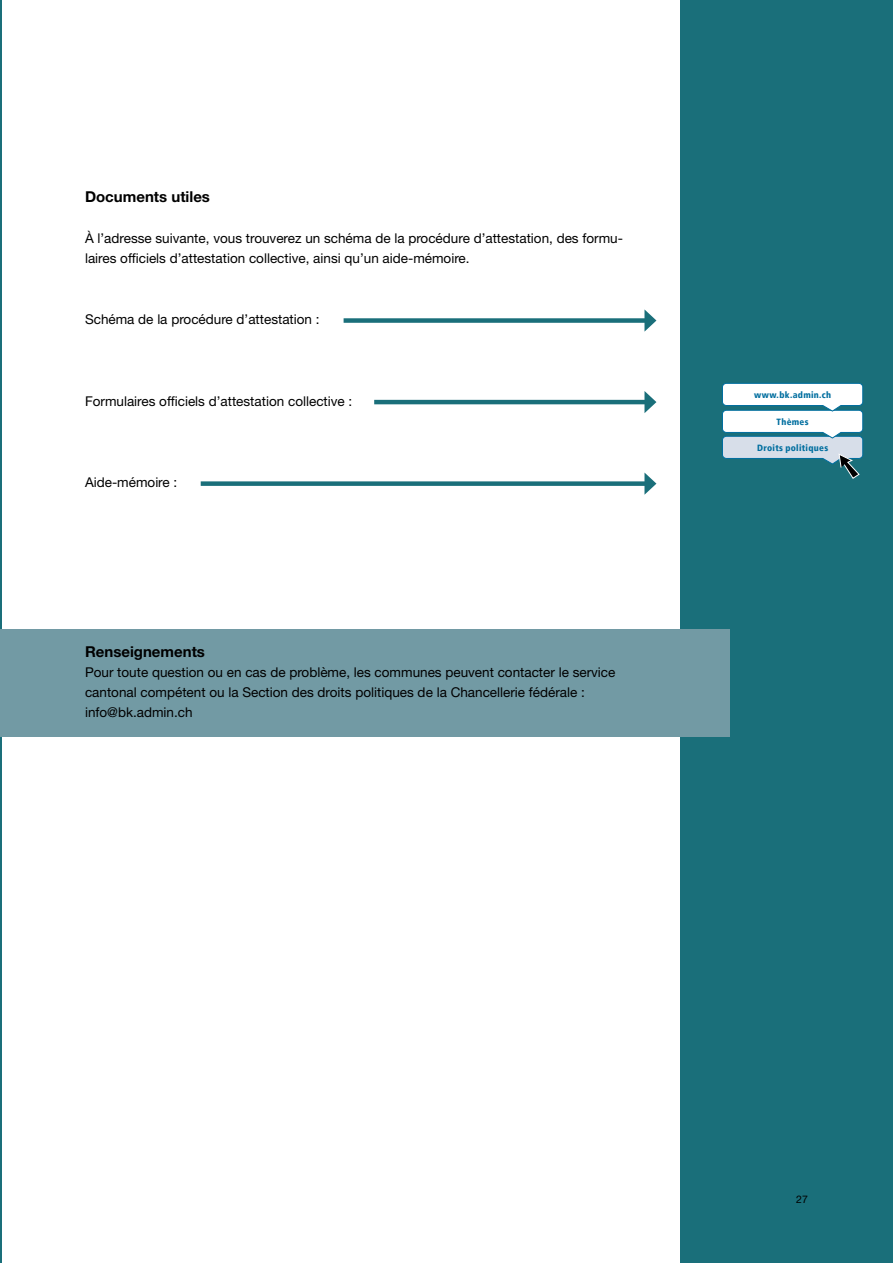
<style>
.page{position:relative;width:893px;height:1263px;background:#fff}
.page>*{position:absolute;margin:0;border:0;box-sizing:border-box;transform-origin:0 0}
.Untertitel{font:700 15px "Helvetica Neue LT Std";color:#000}
.Grundschrift{font:13.5px/20.2px "Helvetica Neue LT Std";color:#000}
.Untertitel-2{font:10.5px "Helvetica Neue LT Std";color:#000}
.t1{font:900 condensed 9px "Frutiger LT";letter-spacing:.035em;color:#006e9f}
</style>
<div class="page">
<div style="left:344px;top:318px;width:305px;height:5px;background:#1a6f7a"></div>
<svg style="left:644px;top:309px;width:12px;height:23px"></svg>
<hr style="left:374px;top:400px;width:275px;height:4px;background:#1a6f7a">
<svg style="left:644px;top:391px;width:12px;height:22px"></svg>
<div style="left:201px;top:481px;width:448px;height:5px;background:#1a6f7a"></div>
<svg style="left:644px;top:472px;width:12px;height:23px"></svg>
<hr style="left:0;top:0;width:1px;height:1263px;background:#1a6f7a">
<div style="left:680px;top:0;width:213px;height:1263px;background:#1a6f7a"></div>
<svg style="left:722px;top:383px;width:141px;height:96px"></svg>
<div style="left:0;top:629px;width:729px;height:107px;background:#729aa4"></div>
<p class="Untertitel" style="left:85px;top:187px;width:126px">Documents utiles</p>
<p class="Grundschrift" style="left:85px;top:227px;width:539px">À l’adresse suivante, vous trouverez un schéma de la procédure d’attestation, des formu&shy;laires officiels d’attestation collective, ainsi qu’un aide-mémoire.</p>
<p class="Grundschrift" style="left:85px;top:308px;width:236px">Schéma de la procédure d’attestation :</p>
<p class="Grundschrift" style="left:85px;top:391px;width:269px">Formulaires officiels d’attestation collective :</p>
<p class="Grundschrift" style="left:85px;top:472px;width:94px">Aide-mémoire :</p>
<p class="Untertitel" style="left:85px;top:642px;width:121px">Renseignements</p>
<p class="Grundschrift" style="left:85px;top:662px;width:532px">Pour toute question ou en cas de problème, les communes peuvent contacter le service cantonal compétent ou la Section des droits politiques de la Chancellerie fédérale : info@bk.admin.ch</p>
<p class="t1" style="left:754px;top:389px;width:79px">www.bk.admin.ch</p>
<p class="t1" style="left:777px;top:416px;width:34px">Thèmes</p>
<p class="t1" style="left:757px;top:442px;width:73px">Droits politiques</p>
<p class="Untertitel-2" style="left:796px;top:1193px;width:13px">27</p>
</div>
